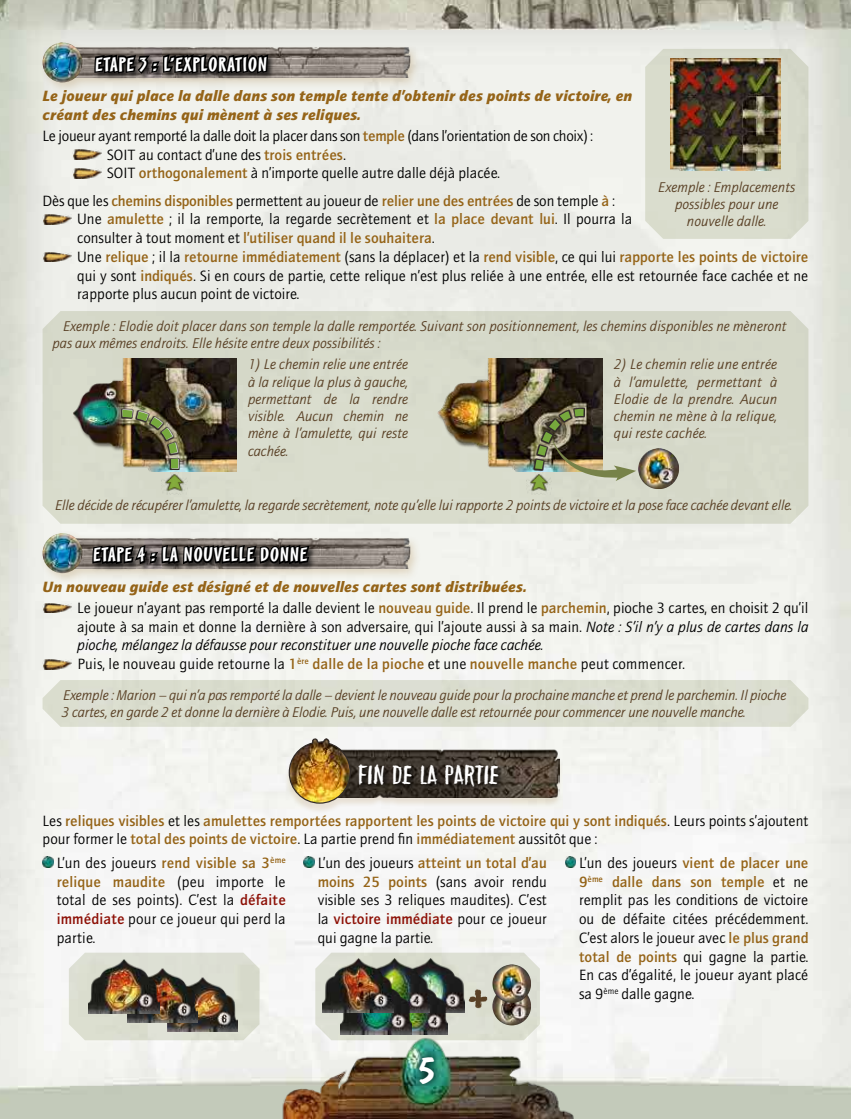
<style>
.page{position:relative;width:851px;height:1119px;background:#fff}
.page>*{position:absolute;margin:0;border:0;box-sizing:border-box;transform-origin:0 0}
.t1{font:42px "Dom Casual BT";color:#fff}
.t2{font:28.5px "Marchofthepigs";color:#fff}
.t3{font:900 21.75px "Scamp";letter-spacing:.03em;color:#fff;scale:1.14 1}
.t4{font:15px/18.8px "AT Quay Sans";color:#000}
.t5{font:500 15px/18.8px "AT Quay Sans";color:#956418}
.t6{font:15px/18.8px "AT Quay Sans";letter-spacing:-.02em;color:#000}
.t7{font:italic 900 15px/18.8px "AT Quay Sans";color:#956418}
.t8{font:italic 14.25px/17.2px "AT Quay Sans";letter-spacing:-.01em;color:#5a4126}
.s1{font-weight:500;color:#956418}
.s2{font-weight:900;font-style:italic;color:#956418}
.s3{font-style:italic}
.s4{font-weight:400;color:#000}
.s5{font-weight:500;color:#8d1006}
</style>
<div class="page">
<img style="left:0;top:0;width:850px;height:1118px">
<svg style="left:412px;top:1050px;width:29px;height:40px"></svg>
<h3 class="t3" style="left:95px;top:53px;width:152px">ETAPE 3 : L’EXPLORATION</h3>
<p class="t7" style="left:43px;top:86px;width:591px">Le joueur qui place la dalle dans son temple tente d’obtenir des points de victoire, en créant des chemins qui mènent à ses reliques.</p>
<p class="t6" style="left:107px;top:126px;width:487px;text-indent:-64px">Le joueur ayant remporté la dalle doit la placer dans son <span class="s1">temple</span> (dans l’orientation de son choix) :<br>SOIT au contact d’une des <span class="s1">trois entrées</span>.<br>SOIT <span class="s1">orthogonalement</span> à n’importe quelle autre dalle déjà placée.</p>
<p class="t4" style="left:77px;top:191px;width:732px;text-indent:-35px">Dès que les <span class="s1">chemins disponibles</span> permettent au joueur de <span class="s1">relier une des entrées</span> de son temple <span class="s1">à</span> :<br>Une <span class="s1">amulette</span> ; il la remporte, la regarde secrètement et <span class="s1">la place devant lui</span>. Il pourra la<br>consulter à tout moment et <span class="s1">l’utiliser quand il le souhaitera</span>.<br>Une <span class="s1">relique</span> ; il la <span class="s1">retourne immédiatement</span> (sans la déplacer) et la <span class="s1">rend visible</span>, ce qui lui <span class="s1">rapporte les points de victoire </span>qui y sont <span class="s1">indiqués</span>. Si en cours de partie, cette relique n’est plus reliée à une entrée, elle est retournée face cachée et ne rapporte plus aucun point de victoire.</p>
<p class="t8" style="left:658px;top:178px;width:138px;text-align:center">Exemple : Emplacements possibles pour une nouvelle dalle.</p>
<p class="t8" style="left:53px;top:317px;width:735px;text-indent:11px">Exemple : Elodie doit placer dans son temple la dalle remportée. Suivant son positionnement, les chemins disponibles ne mèneront pas aux mêmes endroits. Elle hésite entre deux possibilités :</p>
<p class="t8" style="left:613px;top:355px;width:165px;text-align:justify">2) Le chemin relie une entrée à l’amulette, permettant à Elodie de la prendre. Aucun chemin ne mène à la relique, qui reste cachée.</p>
<p class="t8" style="left:248px;top:355px;width:162px;text-align:justify">1) Le chemin relie une entrée à la relique la plus à gauche, permettant de la rendre visible. Aucun chemin ne mène à l’amulette, qui reste cachée.</p>
<p class="t8" style="left:55px;top:496px;width:738px">Elle décide de récupérer l’amulette, la regarde secrètement, note qu’elle lui rapporte 2 points de victoire et la pose face cachée devant elle.</p>
<h3 class="t3" style="left:93px;top:543px;width:189px">ETAPE 4 : LA NOUVELLE DONNE</h3>
<p class="t4" style="left:77px;top:576px;width:732px;line-height:20.9px;text-indent:-35px"><span class="s2">Un nouveau guide est désigné et de nouvelles cartes sont distribuées.<br></span>Le joueur n’ayant pas remporté la dalle devient le <span class="s1">nouveau guide</span>. Il prend le <span class="s1">parchemin</span>, pioche 3 cartes, en choisit 2 qu’il</p>
<p class="t4" style="left:77px;top:617px;width:732px">ajoute à sa main et donne la dernière à son adversaire, qui l’ajoute aussi à sa main. <span class="s3">Note : S’il n’y a plus de cartes dans la pioche, mélangez la défausse pour reconstituer une nouvelle pioche face cachée.<br></span>Puis, le nouveau guide retourne la <span class="s1">1</span><sup>ère</sup> <span class="s1">dalle de la pioche</span> et une <span class="s1">nouvelle manche</span> peut commencer.</p>
<p class="t8" style="left:62px;top:686px;width:726px">Exemple : Marion – qui n’a pas remporté la dalle – devient le nouveau guide pour la prochaine manche et prend le parchemin. Il pioche<br>3 cartes, en garde 2 et donne la dernière à Elodie. Puis, une nouvelle dalle est retournée pour commencer une nouvelle manche.</p>
<h2 class="t2" style="left:358px;top:761px;width:143px">FIN DE LA PARTIE</h2>
<p class="t5" style="left:43px;top:810px;width:767px"><span class="s4">Les</span> reliques visibles <span class="s4">et les</span> amulettes remportées rapportent les points de victoire qui y sont indiqués<span class="s4">. Leurs points s’ajoutent pour former le</span> total des points de victoire<span class="s4">. La partie prend fin</span> immédiatement <span class="s4">aussitôt que :</span></p>
<p class="t4" style="left:57px;top:853px;width:230px;text-align:justify">L’un des joueurs <span class="s1">rend visible sa 3</span><sup>ème </sup><span class="s1">relique maudite</span> (peu importe le total de ses points). C’est la <span class="s5">défaite immédiate</span> pour ce joueur qui perd la partie.</p>
<p class="t4" style="left:317px;top:853px;width:231px;text-align:justify">L’un des joueurs <span class="s1">atteint un total d’au moins 25 points</span> (sans avoir rendu visible ses 3 reliques maudites). C’est la <span class="s5">victoire immédiate</span> pour ce joueur qui gagne la partie.</p>
<p class="t4" style="left:579px;top:853px;width:231px;text-align:justify">L’un des joueurs <span class="s1">vient de placer une 9</span><sup>ème</sup> <span class="s1">dalle dans son temple</span> et ne remplit pas les conditions de victoire ou de défaite citées précédemment.<br>C’est alors le joueur avec <span class="s1">le plus grand total de points</span> qui gagne la partie.<br>En cas d’égalité, le joueur ayant placé sa 9<sup>ème</sup> dalle gagne.</p>
<h1 class="t1" style="left:418px;top:1043px;width:19px">5</h1>
</div>
